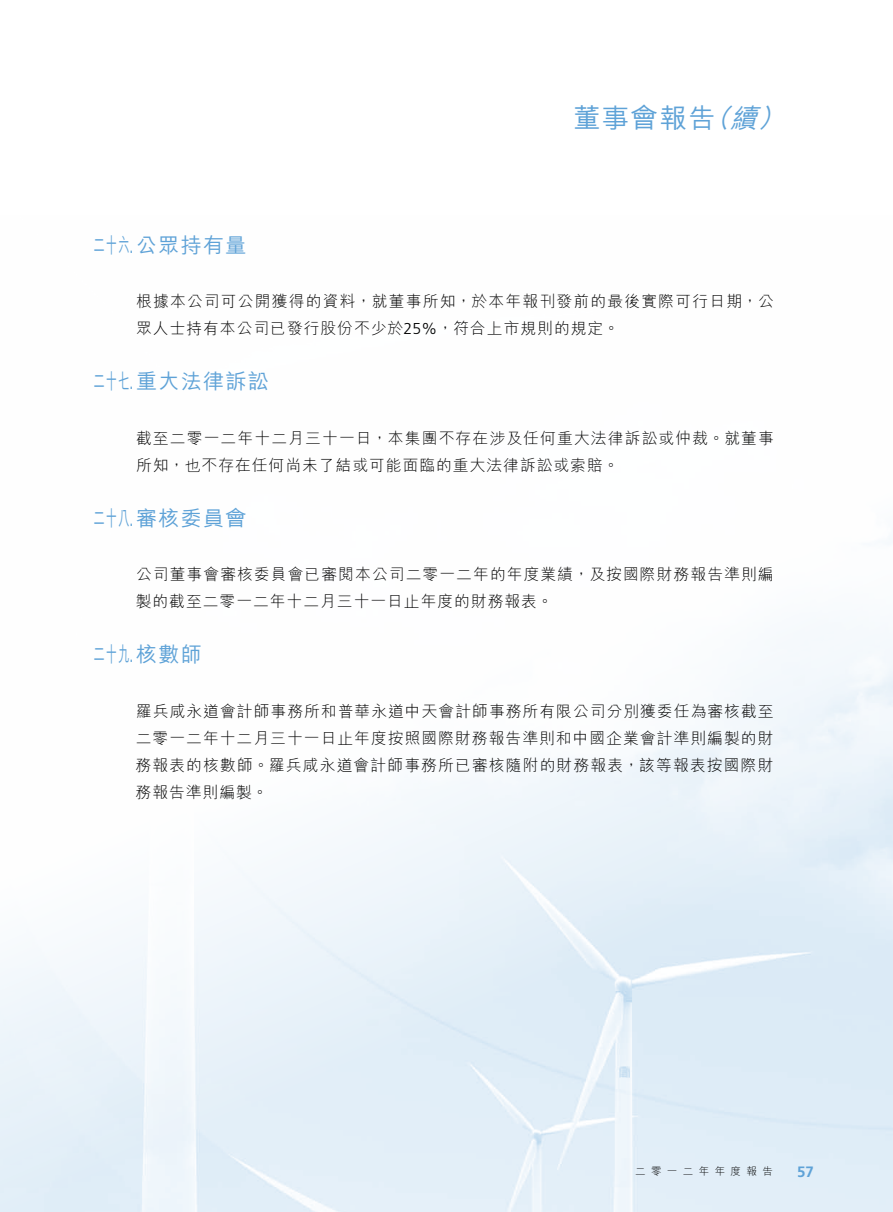
<style>
.page{position:relative;width:893px;height:1212px;background:#fff}
.page>*{position:absolute;margin:0;border:0;box-sizing:border-box;transform-origin:0 0}
.t1{font:500 27px "M Hei HK";letter-spacing:.065em;color:#5ea2d7}
.t2{font:500 21px "M Hei HK";letter-spacing:.065em;color:#5ea2d7;scale:.55 1}
.t3{font:300 15.75px/27px "M Hei HK";letter-spacing:.07em;color:#000}
.t4{font:700 15px "Frutiger LT Std";color:#5ea2d7}
.t5{font:300 10.5px "M Hei HK";letter-spacing:.515em;color:#000}
.s1{font-style:italic}
.s2{font-family:"Frutiger LT Std";font-weight:400}
.s3{font-family:"Frutiger LT Std"}
</style>
<div class="page">
<h1 class="t1" style="left:573px;top:98px;width:222px">董事會報告<span class="s1">（續）</span></h1>
<h2 class="t2" style="left:94px;top:230px;width:279px">二十六<span class="s2">.</span> 公眾持有量</h2>
<p class="t3" style="left:136px;top:288px;width:639px">根據本公司可公開獲得的資料，就董事所知，於本年報刊發前的最後實際可行日期，公眾人士持有本公司已發行股份不少於<span class="s3">25%</span>，符合上市規則的規定。</p>
<h2 class="t2" style="left:94px;top:366px;width:320px">二十七<span class="s2">.</span> 重大法律訴訟</h2>
<p class="t3" style="left:136px;top:424px;width:639px">截至二零一二年十二月三十一日，本集團不存在涉及任何重大法律訴訟或仲裁。就董事所知，也不存在任何尚未了結或可能面臨的重大法律訴訟或索賠。</p>
<h2 class="t2" style="left:94px;top:503px;width:279px">二十八<span class="s2">.</span> 審核委員會</h2>
<p class="t3" style="left:136px;top:561px;width:639px">公司董事會審核委員會已審閱本公司二零一二年的年度業績，及按國際財務報告準則編製的截至二零一二年十二月三十一日止年度的財務報表。</p>
<h2 class="t2" style="left:94px;top:639px;width:198px">二十九<span class="s2">.</span> 核數師</h2>
<p class="t3" style="left:136px;top:697px;width:640px;text-align:justify">羅兵咸永道會計師事務所和普華永道中天會計師事務所有限公司分別獲委任為審核截至二零一二年十二月三十一日止年度按照國際財務報告準則和中國企業會計準則編製的財務報表的核數師。羅兵咸永道會計師事務所已審核隨附的財務報表，該等報表按國際財務報告準則編製。</p>
<p class="t5" style="left:635px;top:1166px;width:139px">二零一二年年度報告</p>
<p class="t4" style="left:797px;top:1163px;width:18px">57</p>
</div>
